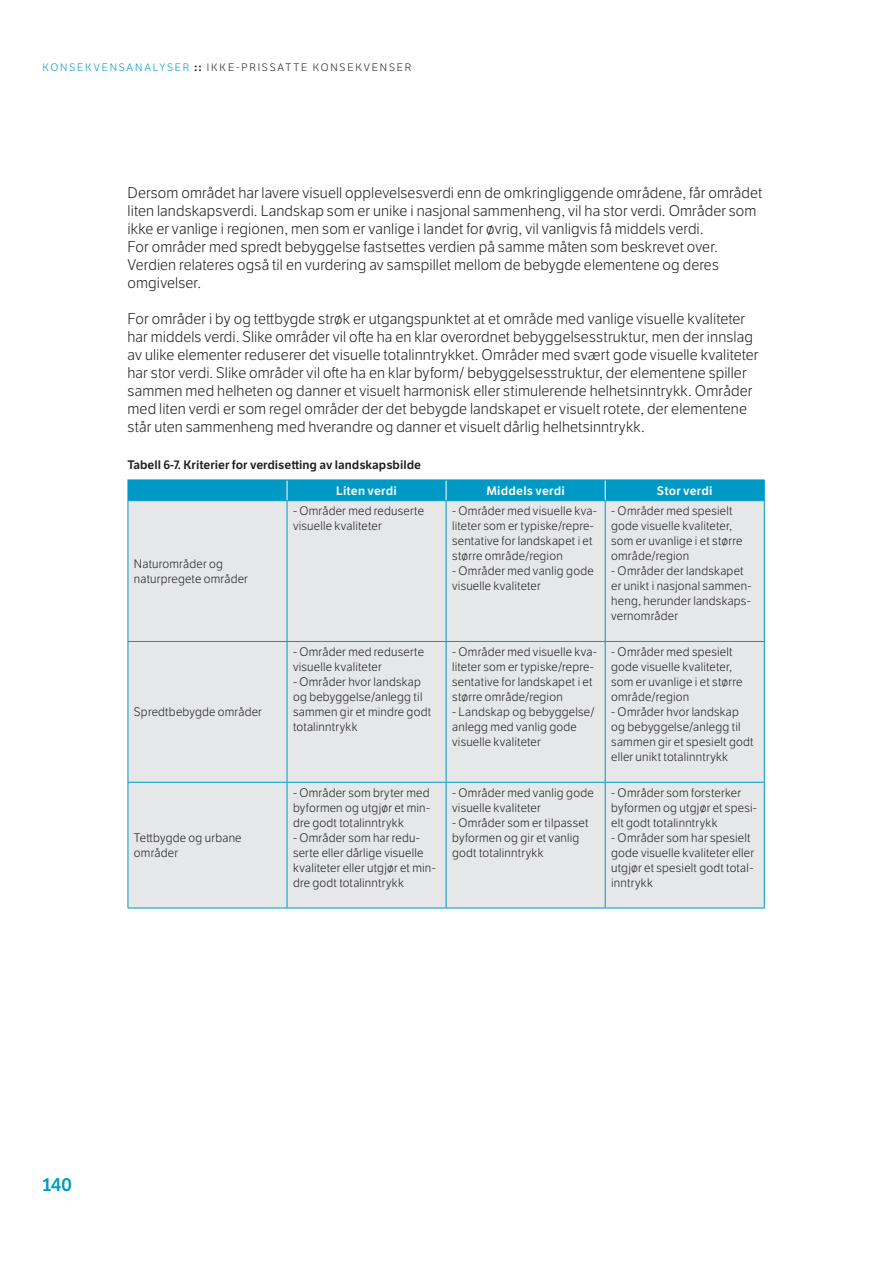
<style>
.page{position:relative;width:893px;height:1263px;background:#fff}
.page>*{position:absolute;margin:0;border:0;box-sizing:border-box;transform-origin:0 0}
.t1{font:600 18px "LFT Etica";color:#0099c6}
.t2{font:300 15px/18px "LFT Etica";letter-spacing:.01em;color:#231f20}
.t3{font:300 12px/15px "LFT Etica";letter-spacing:.015em;color:#231f20}
.t4{font:600 12px "LFT Etica";color:#231f20}
.t5{font:600 12px "LFT Etica";letter-spacing:.015em;color:#fff}
.t6{font:300 10.5px "LFT Etica";letter-spacing:.175em;color:#231f20}
.s1{color:#0099c6}
.s2{font-weight:700}
</style>
<div class="page">
<div style="left:129px;top:501px;width:635px;height:407px;background:#e6e7e9"></div>
<div style="left:128px;top:480px;width:637px;height:20px;background:#0099c6"></div>
<hr style="left:128px;top:500px;width:159px;height:1px;background:#0099c6">
<hr style="left:128px;top:501px;width:1px;height:140px;background:#0099c6">
<hr style="left:287px;top:500px;width:159px;height:1px;background:#0099c6">
<hr style="left:287px;top:501px;width:1px;height:140px;background:#0099c6">
<hr style="left:446px;top:500px;width:159px;height:1px;background:#0099c6">
<hr style="left:446px;top:501px;width:1px;height:140px;background:#0099c6">
<hr style="left:605px;top:500px;width:160px;height:1px;background:#0099c6">
<hr style="left:605px;top:501px;width:1px;height:140px;background:#0099c6">
<hr style="left:764px;top:501px;width:1px;height:140px;background:#0099c6">
<hr style="left:128px;top:641px;width:159px;height:1px;background:#0099c6">
<hr style="left:128px;top:642px;width:1px;height:140px;background:#0099c6">
<hr style="left:287px;top:641px;width:159px;height:1px;background:#0099c6">
<hr style="left:287px;top:642px;width:1px;height:140px;background:#0099c6">
<hr style="left:446px;top:641px;width:159px;height:1px;background:#0099c6">
<hr style="left:446px;top:642px;width:1px;height:140px;background:#0099c6">
<hr style="left:605px;top:641px;width:160px;height:1px;background:#0099c6">
<hr style="left:605px;top:642px;width:1px;height:140px;background:#0099c6">
<hr style="left:764px;top:642px;width:1px;height:140px;background:#0099c6">
<hr style="left:128px;top:782px;width:159px;height:1px;background:#0099c6">
<hr style="left:128px;top:783px;width:1px;height:125px;background:#0099c6">
<hr style="left:287px;top:782px;width:159px;height:1px;background:#0099c6">
<hr style="left:287px;top:783px;width:1px;height:125px;background:#0099c6">
<hr style="left:446px;top:782px;width:159px;height:1px;background:#0099c6">
<hr style="left:446px;top:783px;width:1px;height:125px;background:#0099c6">
<hr style="left:605px;top:782px;width:160px;height:1px;background:#0099c6">
<hr style="left:605px;top:783px;width:1px;height:125px;background:#0099c6">
<hr style="left:764px;top:783px;width:1px;height:125px;background:#0099c6">
<hr style="left:128px;top:908px;width:159px;height:1px;background:#0099c6">
<hr style="left:287px;top:908px;width:159px;height:1px;background:#0099c6">
<hr style="left:446px;top:908px;width:159px;height:1px;background:#0099c6">
<hr style="left:605px;top:908px;width:160px;height:1px;background:#0099c6">
<p class="t6" style="left:43px;top:62px;width:370px"><span class="s1">KONSEKVENSANALYSER</span> <span class="s2">::</span> IKKE-PRISSATTE KONSEKVENSER</p>
<p class="t2" style="left:128px;top:184px;width:636px">Dersom området har lavere visuell opplevelsesverdi enn de omkringliggende områdene, får området liten landskapsverdi. Landskap som er unike i nasjonal sammenheng, vil ha stor verdi. Områder som ikke er vanlige i regionen, men som er vanlige i landet for øvrig, vil vanligvis få middels verdi.<br>For områder med spredt bebyggelse fastsettes verdien på samme måten som beskrevet over.<br>Verdien relateres også til en vurdering av samspillet mellom de bebygde elementene og deres omgivelser.</p>
<p class="t2" style="left:128px;top:310px;width:632px">For områder i by og tettbygde strøk er utgangspunktet at et område med vanlige visuelle kvaliteter har middels verdi. Slike områder vil ofte ha en klar overordnet bebyggelsesstruktur, men der innslag av ulike elementer reduserer det visuelle totalinntrykket. Områder med svært gode visuelle kvaliteter har stor verdi. Slike områder vil ofte ha en klar byform/ bebyggelsesstruktur, der elementene spiller sammen med helheten og danner et visuelt harmonisk eller stimulerende helhetsinntrykk. Områder med liten verdi er som regel områder der det bebygde landskapet er visuelt rotete, der elementene står uten sammenheng med hverandre og danner et visuelt dårlig helhetsinntrykk.</p>
<p class="t4" style="left:128px;top:458px;width:295px">Tabell 6-7. Kriterier for verdisetting av landskapsbilde</p>
<p class="t5" style="left:336px;top:483px;width:62px">Liten verdi</p>
<p class="t5" style="left:486px;top:483px;width:80px">Middels verdi</p>
<p class="t5" style="left:657px;top:483px;width:57px">Stor verdi</p>
<p class="t3" style="left:134px;top:557px;width:115px">Naturområder og naturpregete områder</p>
<p class="t3" style="left:134px;top:705px;width:129px">Spredtbebygde områder</p>
<p class="t3" style="left:134px;top:831px;width:109px">Tettbygde og urbane områder</p>
<p class="t3" style="left:293px;top:504px;width:132px">- Områder med reduserte visuelle kvaliteter</p>
<p class="t3" style="left:452px;top:504px;width:146px">- Områder med visuelle kva&shy;liteter som er typiske/repre&shy;sentative for landskapet i et større område/region</p>
<p class="t3" style="left:452px;top:564px;width:143px">- Områder med vanlig gode visuelle kvaliteter</p>
<p class="t3" style="left:293px;top:645px;width:132px">- Områder med reduserte visuelle kvaliteter</p>
<p class="t3" style="left:293px;top:675px;width:140px">- Områder hvor landskap og bebyggelse/anlegg til sammen gir et mindre godt totalinntrykk</p>
<p class="t3" style="left:293px;top:786px;width:139px;text-align:justify">- Områder som bryter med byformen og utgjør et min&shy;dre godt totalinntrykk</p>
<p class="t3" style="left:293px;top:831px;width:144px">- Områder som har redu&shy;serte eller dårlige visuelle kvaliteter eller utgjør et min&shy;dre godt totalinntrykk</p>
<p class="t3" style="left:452px;top:645px;width:146px">- Områder med visuelle kva&shy;liteter som er typiske/repre&shy;sentative for landskapet i et større område/region</p>
<p class="t3" style="left:452px;top:705px;width:144px">- Landskap og bebyggelse/ anlegg med vanlig gode visuelle kvaliteter</p>
<p class="t3" style="left:452px;top:786px;width:143px">- Områder med vanlig gode visuelle kvaliteter</p>
<p class="t3" style="left:452px;top:816px;width:138px">- Områder som er tilpasset byformen og gir et vanlig godt totalinntrykk</p>
<p class="t3" style="left:611px;top:504px;width:133px">- Områder med spesielt gode visuelle kvaliteter, som er uvanlige i et større område/region</p>
<p class="t3" style="left:611px;top:564px;width:142px">- Områder der landskapet er unikt i nasjonal sammen&shy;heng, herunder landskaps&shy;vernområder</p>
<p class="t3" style="left:611px;top:645px;width:133px">- Områder med spesielt gode visuelle kvaliteter, som er uvanlige i et større område/region</p>
<p class="t3" style="left:611px;top:705px;width:144px">- Områder hvor landskap og bebyggelse/anlegg til sammen gir et spesielt godt eller unikt totalinntrykk</p>
<p class="t3" style="left:611px;top:786px;width:147px">- Områder som forsterker byformen og utgjør et spesi&shy;elt godt totalinntrykk</p>
<p class="t3" style="left:611px;top:831px;width:144px">- Områder som har spesielt gode visuelle kvaliteter eller utgjør et spesielt godt total&shy;inntrykk</p>
<h1 class="t1" style="left:43px;top:1174px;width:31px">140</h1>
</div>
